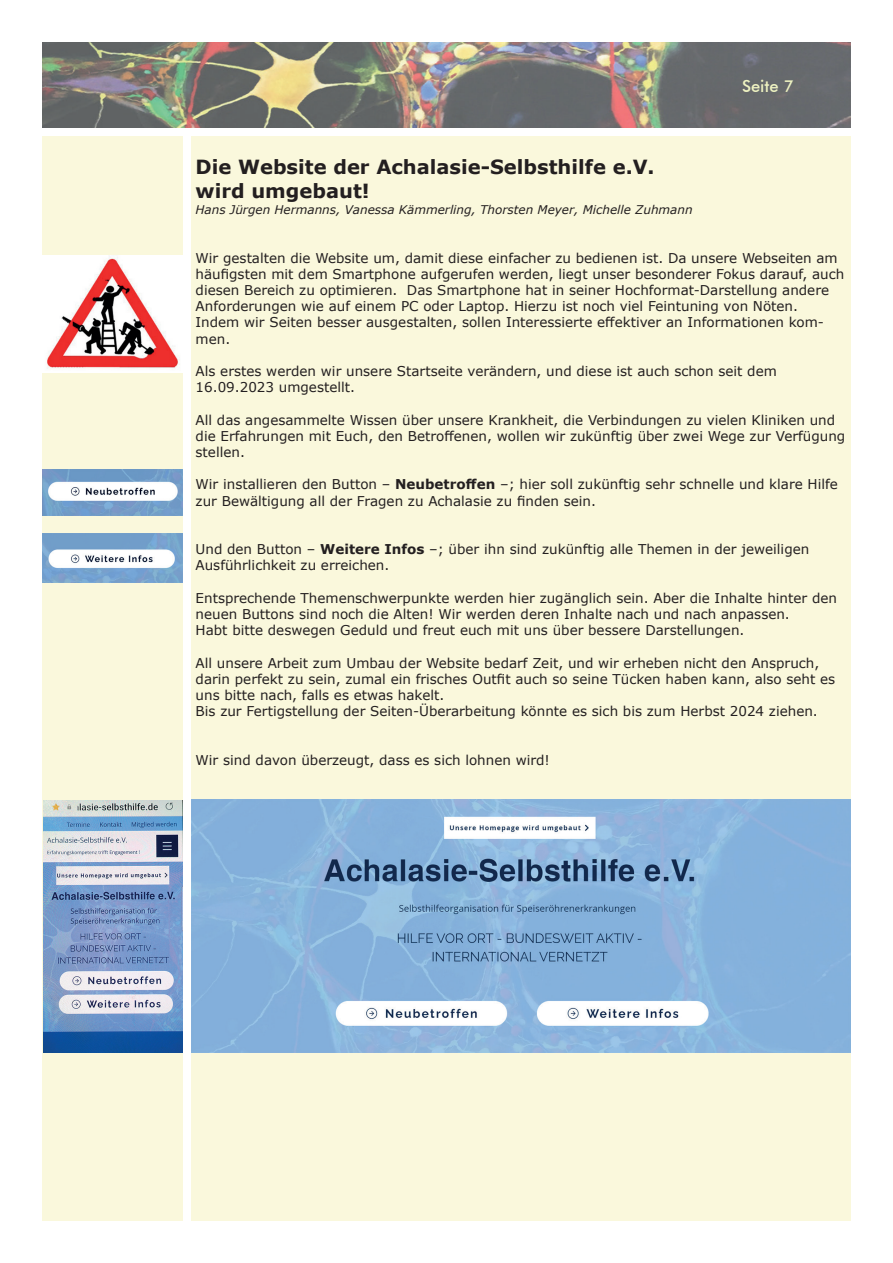
<style>
.page{position:relative;width:893px;height:1263px;background:#fff}
.page>*{position:absolute;margin:0;border:0;box-sizing:border-box;transform-origin:0 0}
.t1{font:700 19.5px/23.4px "Verdana";color:#231f20}
.t2{font:500 16.5px "Futura BT";color:#eef2c1}
.t3{font:13.5px/16.2px "Verdana";color:#231f20}
.t4{font:italic 12px "Verdana";color:#231f20}
.s1{font-weight:700}
</style>
<div class="page">
<img style="left:43px;top:43px;width:807px;height:85px">
<div style="left:43px;top:136px;width:140px;height:1084px;background:#faf8dc"></div>
<div style="left:191px;top:136px;width:659px;height:1084px;background:#faf8dc"></div>
<img style="left:43px;top:255px;width:140px;height:117px">
<img style="left:43px;top:470px;width:140px;height:46px">
<img style="left:43px;top:534px;width:140px;height:49px">
<img style="left:191px;top:799px;width:659px;height:254px">
<img style="left:43px;top:800px;width:139px;height:253px">
<p class="t2" style="left:742px;top:76px;width:53px">Seite 7</p>
<h1 class="t1" style="left:196px;top:155px;width:461px">Die Website der Achalasie-Selbsthilfe e.V. wird umgebaut!</h1>
<p class="t4" style="left:196px;top:201px;width:499px">Hans Jürgen Hermanns, Vanessa Kämmerling, Thorsten Meyer, Michelle Zuhmann</p>
<p class="t3" style="left:196px;top:249px;width:650px">Wir gestalten die Website um, damit diese einfacher zu bedienen ist. Da unsere Webseiten am häufigsten mit dem Smartphone aufgerufen werden, liegt unser besonderer Fokus darauf, auch diesen Bereich zu optimieren. Das Smartphone hat in seiner Hochformat-Darstellung andere Anforderungen wie auf einem PC oder Laptop. Hierzu ist noch viel Feintuning von Nöten.<br>Indem wir Seiten besser ausgestalten, sollen Interessierte effektiver an Informationen kom&shy;men.</p>
<p class="t3" style="left:196px;top:363px;width:583px">Als erstes werden wir unsere Startseite verändern, und diese ist auch schon seit dem<br>16.09.2023 umgestellt.</p>
<p class="t3" style="left:196px;top:411px;width:651px">All das angesammelte Wissen über unsere Krankheit, die Verbindungen zu vielen Kliniken und die Erfahrungen mit Euch, den Betroffenen, wollen wir zukünftig über zwei Wege zur Verfügung stellen.</p>
<p class="t3" style="left:196px;top:476px;width:644px">Wir installieren den Button – <span class="s1">Neubetroffen</span> –; hier soll zukünftig sehr schnelle und klare Hilfe zur Bewältigung all der Fragen zu Achalasie zu finden sein.</p>
<p class="t3" style="left:196px;top:541px;width:615px">Und den Button – <span class="s1">Weitere Infos</span> –; über ihn sind zukünftig alle Themen in der jeweiligen<br>Ausführlichkeit zu erreichen.</p>
<p class="t3" style="left:196px;top:590px;width:643px">Entsprechende Themenschwerpunkte werden hier zugänglich sein. Aber die Inhalte hinter den neuen Buttons sind noch die Alten! Wir werden deren Inhalte nach und nach anpassen.<br>Habt bitte deswegen Geduld und freut euch mit uns über bessere Darstellungen.</p>
<p class="t3" style="left:196px;top:654px;width:641px">All unsere Arbeit zum Umbau der Website bedarf Zeit, und wir erheben nicht den Anspruch, darin perfekt zu sein, zumal ein frisches Outfit auch so seine Tücken haben kann, also seht es uns bitte nach, falls es etwas hakelt.<br>Bis zur Fertigstellung der Seiten-Überarbeitung könnte es sich bis zum Herbst 2024 ziehen.</p>
<p class="t3" style="left:196px;top:752px;width:356px">Wir sind davon überzeugt, dass es sich lohnen wird!</p>
</div>
